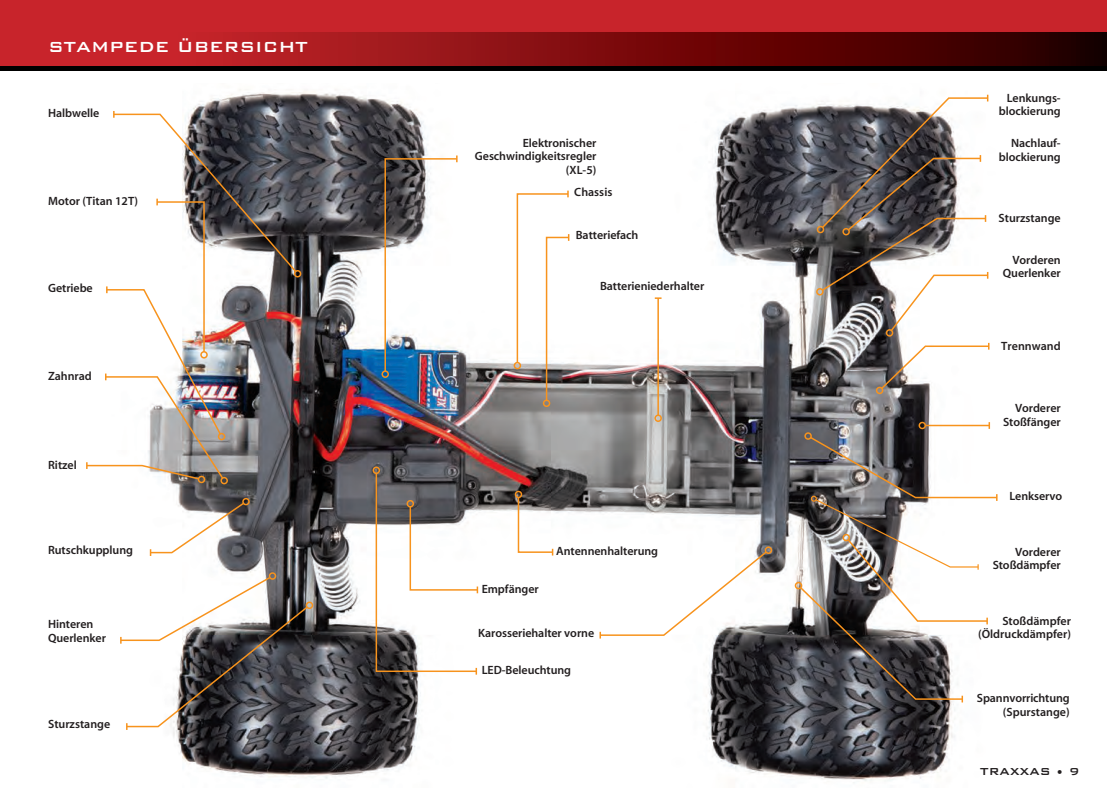
<style>
.page{position:relative;width:1107px;height:810px;background:#fff}
.page>*{position:absolute;margin:0;border:0;box-sizing:border-box;transform-origin:0 0}
.t1{font:19.5px "Bank Gothic Medium BT";color:#fff}
.t2{font:13.5px "Bank Gothic Medium BT";color:#231f20}
.t3{font:600 12px/13.5px "Myriad";letter-spacing:-.005em;color:#231f20;text-align:right}
</style>
<div class="page">
<img style="left:170px;top:89px;width:821px;height:694px">
<div style="left:0;top:0;width:1107px;height:70px;background:#000"></div>
<div style="left:0;top:0;width:1107px;height:51px;background:#c8242b"></div>
<svg style="left:0;top:32px;width:1107px;height:34px;background:#831013"></svg>
<div style="left:294px;top:270px;width:7px;height:8px;border:2px solid #f7931d;border-radius:50%"></div>
<div style="left:373px;top:467px;width:7px;height:7px;border:2px solid #f7931d;border-radius:50%"></div>
<svg style="left:375px;top:472px;width:104px;height:203px"></svg>
<div style="left:407px;top:500px;width:7px;height:7px;border:2px solid #f7931d;border-radius:50%"></div>
<svg style="left:384px;top:155px;width:74px;height:218px"></svg>
<div style="left:381px;top:370px;width:8px;height:8px;border:2px solid #f7931d;border-radius:50%"></div>
<div style="left:514px;top:362px;width:7px;height:7px;border:2px solid #f7931d;border-radius:50%"></div>
<div style="left:817px;top:226px;width:7px;height:7px;border:2px solid #f7931d;border-radius:50%"></div>
<div style="left:816px;top:288px;width:8px;height:8px;border:2px solid #f7931d;border-radius:50%"></div>
<div style="left:886px;top:329px;width:7px;height:8px;border:2px solid #f7931d;border-radius:50%"></div>
<div style="left:795px;top:582px;width:7px;height:7px;border:2px solid #f7931d;border-radius:50%"></div>
<svg style="left:880px;top:343px;width:110px;height:47px"></svg>
<div style="left:876px;top:387px;width:7px;height:7px;border:2px solid #f7931d;border-radius:50%"></div>
<svg style="left:820px;top:95px;width:169px;height:238px"></svg>
<div style="left:842px;top:228px;width:8px;height:7px;border:2px solid #f7931d;border-radius:50%"></div>
<svg style="left:516px;top:191px;width:54px;height:211px"></svg>
<div style="left:543px;top:400px;width:7px;height:7px;border:2px solid #f7931d;border-radius:50%"></div>
<hr style="left:657px;top:298px;width:2px;height:117px;background:#f7931d">
<svg style="left:655px;top:297px;width:7px;height:2px"></svg>
<div style="left:654px;top:414px;width:8px;height:8px;border:2px solid #f7931d;border-radius:50%"></div>
<svg style="left:517px;top:496px;width:37px;height:60px"></svg>
<div style="left:515px;top:491px;width:7px;height:7px;border:2px solid #f7931d;border-radius:50%"></div>
<div style="left:220px;top:477px;width:8px;height:7px;border:2px solid #f7931d;border-radius:50%"></div>
<img style="left:86px;top:111px;width:212px;height:370px">
<div style="left:198px;top:476px;width:7px;height:7px;border:2px solid #f7931d;border-radius:50%"></div>
<svg style="left:149px;top:501px;width:97px;height:55px"></svg>
<div style="left:242px;top:498px;width:8px;height:7px;border:2px solid #f7931d;border-radius:50%"></div>
<div style="left:269px;top:572px;width:7px;height:8px;border:2px solid #f7931d;border-radius:50%"></div>
<svg style="left:599px;top:550px;width:169px;height:89px"></svg>
<div style="left:765px;top:546px;width:7px;height:8px;border:2px solid #f7931d;border-radius:50%"></div>
<svg style="left:120px;top:575px;width:189px;height:155px"></svg>
<div style="left:306px;top:602px;width:7px;height:7px;border:2px solid #f7931d;border-radius:50%"></div>
<hr style="left:925px;top:425px;width:64px;height:1px;background:#f7931d">
<div style="left:919px;top:422px;width:7px;height:7px;border:2px solid #f7931d;border-radius:50%"></div>
<div style="left:804px;top:432px;width:8px;height:8px;border:2px solid #f7931d;border-radius:50%"></div>
<svg style="left:799px;top:436px;width:199px;height:266px"></svg>
<p class="t1" style="left:48px;top:36px;width:261px">STAMPEDE ÜBERSICHT</p>
<p class="t3" style="left:48px;top:107px;width:53px">Halbwelle</p>
<p class="t3" style="left:48px;top:195px;width:91px">Motor (Titan 12T)</p>
<p class="t3" style="left:48px;top:282px;width:46px">Getriebe</p>
<p class="t3" style="left:48px;top:369px;width:45px">Zahnrad</p>
<p class="t3" style="left:48px;top:458px;width:30px">Ritzel</p>
<p class="t3" style="left:48px;top:544px;width:86px">Rutschkupplung</p>
<p class="t3" style="left:48px;top:618px;width:59px;text-align:left">Hinteren<br>Querlenker</p>
<p class="t3" style="left:48px;top:718px;width:64px">Sturzstange</p>
<p class="t3" style="left:475px;top:136px;width:123px">Elektronischer<br>Geschwindigkeitsregler (XL-5)</p>
<p class="t3" style="left:574px;top:186px;width:40px">Chassis</p>
<p class="t3" style="left:576px;top:229px;width:64px">Batteriefach</p>
<p class="t3" style="left:600px;top:280px;width:106px">Batterieniederhalter</p>
<p class="t3" style="left:556px;top:545px;width:103px">Antennenhalterung</p>
<p class="t3" style="left:482px;top:583px;width:59px">Empfänger</p>
<p class="t3" style="left:478px;top:627px;width:117px">Karosseriehalter vorne</p>
<p class="t3" style="left:482px;top:663px;width:91px">LED-Beleuchtung</p>
<p class="t3" style="left:999px;top:91px;width:63px">Lenkungs&shy;blockierung</p>
<p class="t3" style="left:999px;top:137px;width:63px">Nachlauf&shy;blockierung</p>
<p class="t3" style="left:999px;top:211px;width:64px">Sturzstange</p>
<p class="t3" style="left:1003px;top:254px;width:59px">Vorderen<br>Querlenker</p>
<p class="t3" style="left:1001px;top:340px;width:61px">Trennwand</p>
<p class="t3" style="left:1003px;top:402px;width:59px">Vorderer<br>Stoßfänger</p>
<p class="t3" style="left:1009px;top:490px;width:54px">Lenkservo</p>
<p class="t3" style="left:993px;top:546px;width:70px">Vorderer<br>Stoßdämpfer</p>
<p class="t3" style="left:978px;top:614px;width:94px">Stoßdämpfer (Öldruckdämpfer)</p>
<p class="t3" style="left:977px;top:692px;width:94px">Spannvorrichtung (Spurstange)</p>
<p class="t2" style="left:980px;top:764px;width:101px">TRAXXAS • 9</p>
</div>
